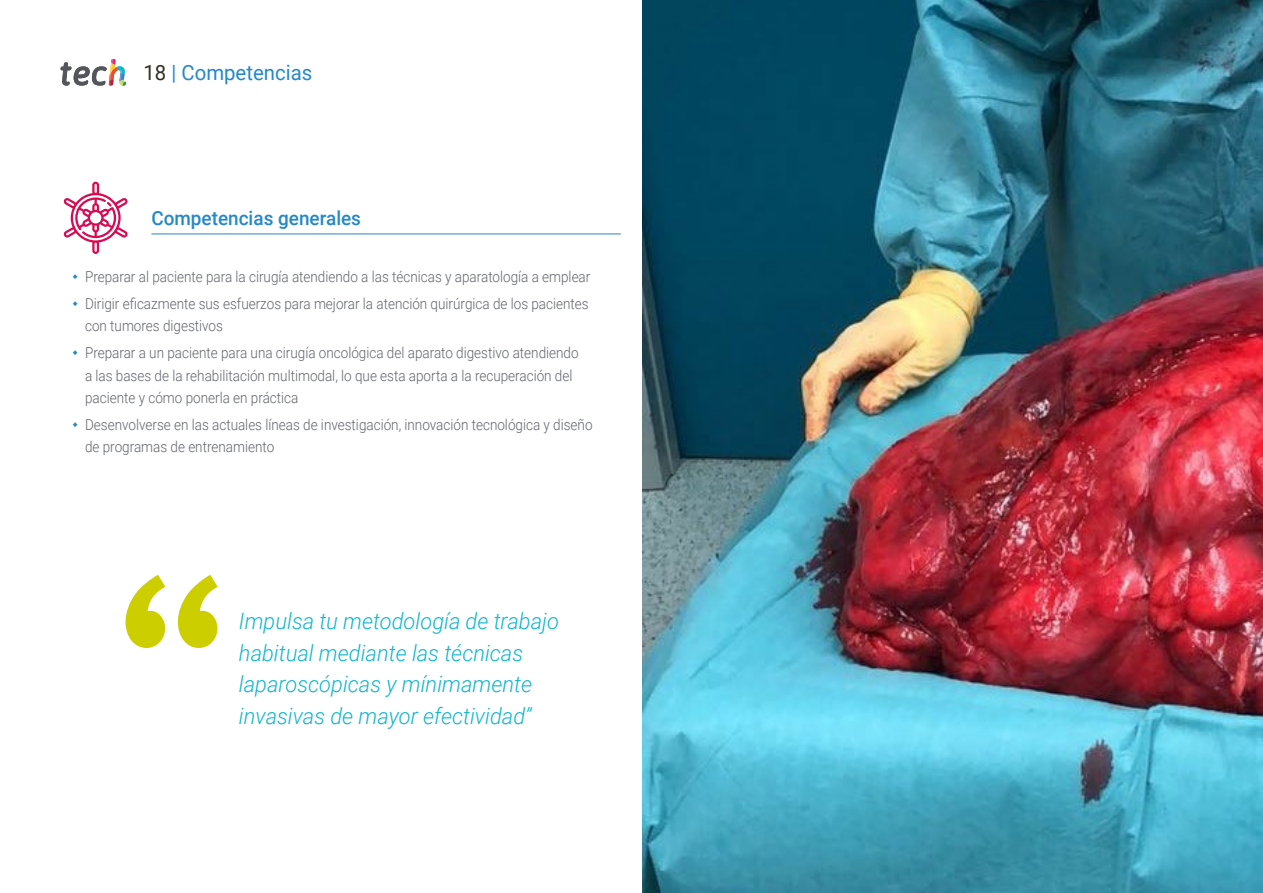
<style>
.page{position:relative;width:1263px;height:893px;background:#fff}
.page>*{position:absolute;margin:0;border:0;box-sizing:border-box;transform-origin:0 0}
.t1{font:italic 300 22.5px/31.5px "Roboto";color:#0fb6cf}
.t2{font:21px "Roboto";color:#2488c9}
.t3{font:500 19.5px "Roboto";color:#2488c9}
.t4{font:300 15px/26.7px "Roboto";color:#61646a;scale:.9 1}
.s1{color:#312e20}
</style>
<div class="page">
<hr style="left:151px;top:234px;width:470px;height:1px;background:#2488c9">
<svg style="left:63px;top:182px;width:65px;height:72px"></svg>
<svg style="left:126px;top:575px;width:92px;height:73px"></svg>
<img style="left:642px;top:0;width:621px;height:893px">
<svg style="left:61px;top:59px;width:65px;height:27px"></svg>
<h2 class="t2" style="left:144px;top:57px;width:170px"><span class="s1">18</span> | Competencias</h2>
<h3 class="t3" style="left:151px;top:205px;width:211px">Competencias generales</h3>
<p class="t4" style="left:85px;top:263px;width:563px">Preparar al paciente para la cirugía atendiendo a las técnicas y aparatología a emplear<br>Dirigir eficazmente sus esfuerzos para mejorar la atención quirúrgica de los pacientes</p>
<p class="t4" style="left:85px;top:312px;width:550px">con tumores digestivos<br>Preparar a un paciente para una cirugía oncológica del aparato digestivo atendiendo</p>
<p class="t4" style="left:85px;top:364px;width:543px;line-height:22.5px">a las bases de la rehabilitación multimodal, lo que esta aporta a la recuperación del paciente y cómo ponerla en práctica</p>
<p class="t4" style="left:85px;top:413px;width:565px;line-height:22.5px">Desenvolverse en las actuales líneas de investigación, innovación tecnológica y diseño de programas de entrenamiento</p>
<h1 class="t1" style="left:239px;top:605px;width:322px">Impulsa tu metodología de trabajo habitual mediante las técnicas laparoscópicas y mínimamente invasivas de mayor efectividad”</h1>
</div>
